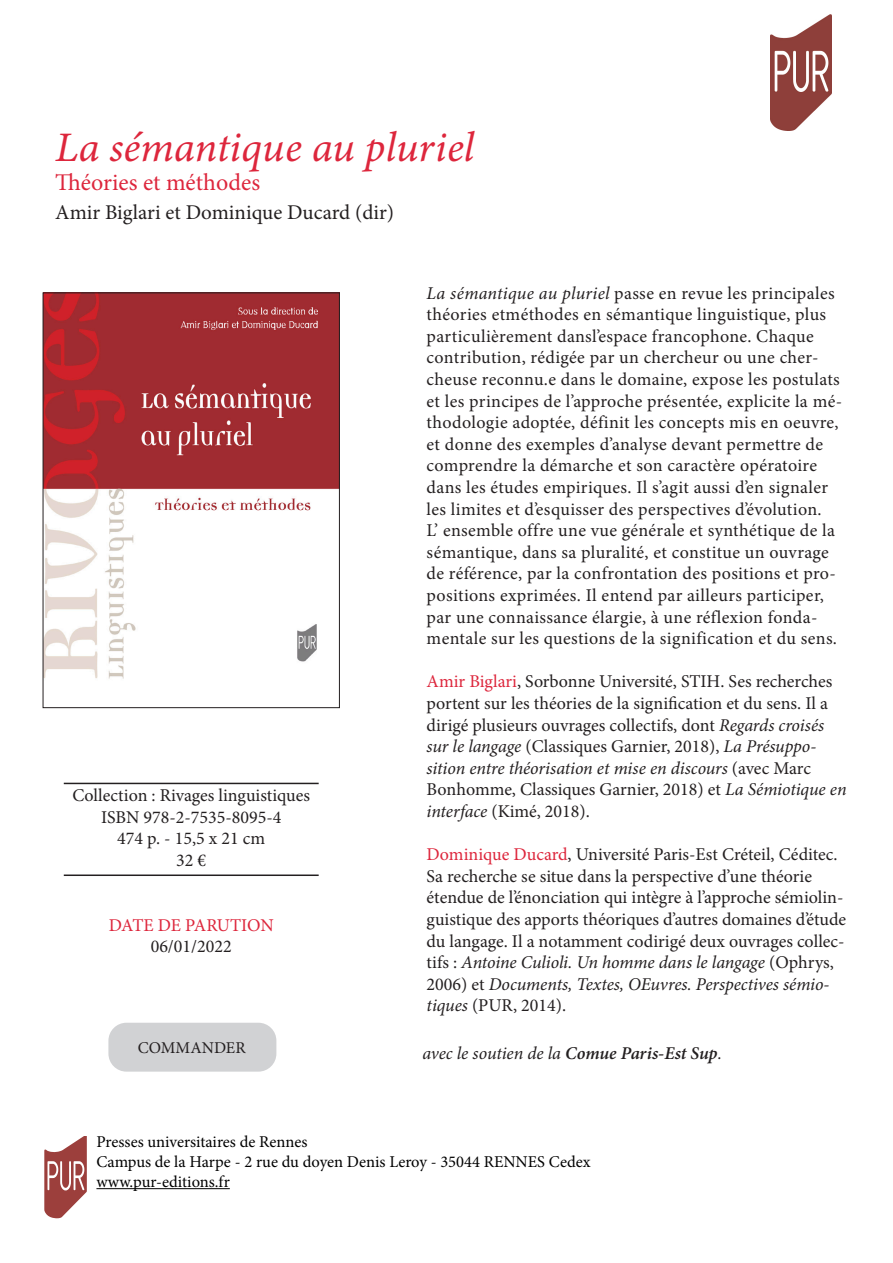
<style>
.page{position:relative;width:893px;height:1263px;background:#fff}
.page>*{position:absolute;margin:0;border:0;box-sizing:border-box;transform-origin:0 0}
.t1{font:italic 42px "Minion Variable Concept";color:#dd263c}
.t2{font:24px "Minion Pro";color:#dd263c}
.t3{font:21px "Minion Pro";color:#231f20}
.t4{font:18px/21.6px "Minion Pro";letter-spacing:.01em;color:#231f20}
.t5{font:italic 18px "Minion Pro";letter-spacing:-.005em;color:#231f20}
.t6{font:18px "Minion Pro";letter-spacing:-.01em;color:#dd263c}
.t7{font:16.5px "Minion Pro";color:#000001}
.t8{font:16.5px "Minion Pro";color:#231f20}
.s1{font-style:italic}
.s2{color:#dd263c}
.s3{font-weight:600}
</style>
<div class="page">
<img style="left:45px;top:294px;width:293px;height:385px">
<div style="left:43px;top:292px;width:297px;height:416px;border:1px solid #231f20"></div>
<img style="left:770px;top:14px;width:61px;height:117px">
<hr style="left:64px;top:783px;width:255px;height:1px;background:#231f20">
<hr style="left:64px;top:874px;width:255px;height:2px;background:#231f20">
<div style="left:108px;top:1023px;width:168px;height:48px;background:#d1d2d4;border-radius:18px"></div>
<svg style="left:44px;top:1136px;width:43px;height:82px"></svg>
<hr style="left:96px;top:1188px;width:134px;height:1px;background:#000001">
<p class="t1" style="left:55px;top:119px;width:420px">La sémantique au pluriel</p>
<p class="t2" style="left:55px;top:166px;width:206px">Théories et méthodes</p>
<p class="t3" style="left:55px;top:198px;width:340px">Amir Biglari et Dominique Ducard (dir)</p>
<p class="t4" style="left:72px;top:785px;width:239px">Collection : Rivages linguistiques</p>
<p class="t4" style="left:101px;top:806px;width:182px">ISBN 978-2-7535-8095-4</p>
<p class="t4" style="left:117px;top:828px;width:150px">474 p. - 15,5 x 21 cm</p>
<p class="t4" style="left:176px;top:849px;width:32px">32 €</p>
<p class="t6" style="left:109px;top:913px;width:167px">DATE DE PARUTION</p>
<p class="t4" style="left:151px;top:936px;width:83px">06/01/2022</p>
<p class="t8" style="left:138px;top:1037px;width:109px">COMMANDER</p>
<p class="t4" style="left:427px;top:282px;width:417px"><span class="s1">La sémantique au pluriel</span> passe en revue les principales théories etméthodes en sémantique linguistique, plus particulièrement dansl’espace francophone. Chaque contribution, rédigée par un chercheur ou une cher&shy;cheuse reconnu.e dans le domaine, expose les postulats et les principes de l’approche présentée, explicite la mé&shy;thodologie adoptée, définit les concepts mis en oeuvre, et donne des exemples d’analyse devant permettre de comprendre la démarche et son caractère opératoire dans les études empiriques. Il s’agit aussi d’en signaler les limites et d’esquisser des perspectives d’évolution.</p>
<p class="t4" style="left:427px;top:520px;width:412px">L’ ensemble offre une vue générale et synthétique de la sémantique, dans sa pluralité, et constitue un ouvrage de référence, par la confrontation des positions et pro&shy;positions exprimées. Il entend par ailleurs participer, par une connaissance élargie, à une réflexion fonda&shy;mentale sur les questions de la signification et du sens.</p>
<p class="t4" style="left:427px;top:671px;width:421px"><span class="s2">Amir Biglari</span>, Sorbonne Université, STIH. Ses recherches portent sur les théories de la signification et du sens. Il a dirigé plusieurs ouvrages collectifs, dont <span class="s1">Regards croisés sur le langage</span> (Classiques Garnier, 2018), <span class="s1">La Présuppo&shy;sition entre théorisation et mise en discours</span> (avec Marc Bonhomme, Classiques Garnier, 2018) et <span class="s1">La Sémiotique en interface</span> (Kimé, 2018).</p>
<p class="t4" style="left:427px;top:844px;width:421px"><span class="s2">Dominique Ducard</span>, Université Paris-Est Créteil, Céditec.<br>Sa recherche se situe dans la perspective d’une théorie étendue de l’énonciation qui intègre à l’approche sémiolin&shy;guistique des apports théoriques d’autres domaines d’étude du langage. Il a notamment codirigé deux ouvrages collec&shy;tifs : <span class="s1">Antoine Culioli. Un homme dans le langage</span> (Ophrys, 2006) et <span class="s1">Documents, Textes, OEuvres. Perspectives sémio&shy;tiques</span> (PUR, 2014).</p>
<p class="t5" style="left:422px;top:1041px;width:301px">avec le soutien de la <span class="s3">Comue Paris-Est Sup</span>.</p>
<p class="t7" style="left:96px;top:1131px;width:213px">Presses universitaires de Rennes</p>
<p class="t7" style="left:96px;top:1151px;width:496px">Campus de la Harpe - 2 rue du doyen Denis Leroy - 35044 RENNES Cedex</p>
<p class="t7" style="left:96px;top:1171px;width:135px">www.pur-editions.fr</p>
</div>
